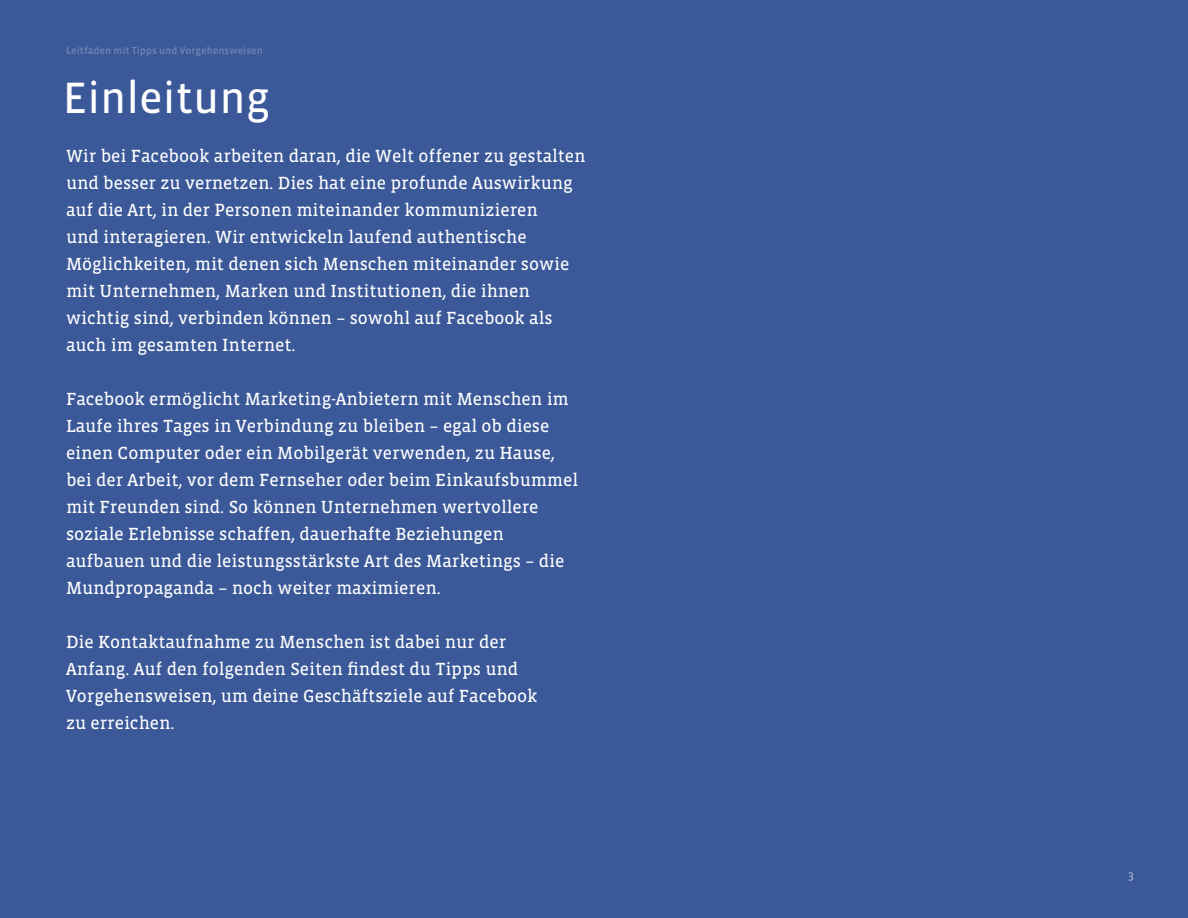
<style>
.page{position:relative;width:1188px;height:918px;background:#3b5998}
.page>*{position:absolute;margin:0;border:0;box-sizing:border-box;transform-origin:0 0}
.Title_reversed{font:45px "Vista Sans OT";color:#fff}
.Intro_reversed{font:18px/27px "Vista Slab";color:#fff}
.t1{font:12px "Vista Sans OT";color:#b9c2db}
.t2{font:500 10.5px "Vista Sans OT";color:#6d84b4}
</style>
<div class="page">
<p class="t2" style="left:66px;top:45px;width:198px">Leitfaden mit Tipps und Vorgehensweisen</p>
<p class="Title_reversed" style="left:63px;top:74px;width:209px">Einleitung</p>
<p class="Intro_reversed" style="left:66px;top:143px;width:521px">Wir bei Facebook arbeiten daran, die Welt offener zu gestalten und besser zu vernetzen. Dies hat eine profunde Auswirkung auf die Art, in der Personen miteinander kommunizieren<br>und interagieren. Wir entwickeln laufend authentische Möglichkeiten, mit denen sich Menschen miteinander sowie mit Unternehmen, Marken und Institutionen, die ihnen wichtig sind, verbinden können – sowohl auf Facebook als auch im gesamten Internet.</p>
<p class="Intro_reversed" style="left:66px;top:386px;width:514px">Facebook ermöglicht Marketing-Anbietern mit Menschen im Laufe ihres Tages in Verbindung zu bleiben – egal ob diese einen Computer oder ein Mobilgerät verwenden, zu Hause, bei der Arbeit, vor dem Fernseher oder beim Einkaufsbummel mit Freunden sind. So können Unternehmen wertvollere soziale Erlebnisse schaffen, dauerhafte Beziehungen aufbauen und die leistungsstärkste Art des Marketings – die Mundpropaganda – noch weiter maximieren.</p>
<p class="Intro_reversed" style="left:66px;top:629px;width:473px">Die Kontaktaufnahme zu Menschen ist dabei nur der Anfang. Auf den folgenden Seiten findest du Tipps und Vorgehensweisen, um deine Geschäftsziele auf Facebook zu erreichen.</p>
<p class="t1" style="left:1128px;top:869px;width:7px">3</p>
</div>
